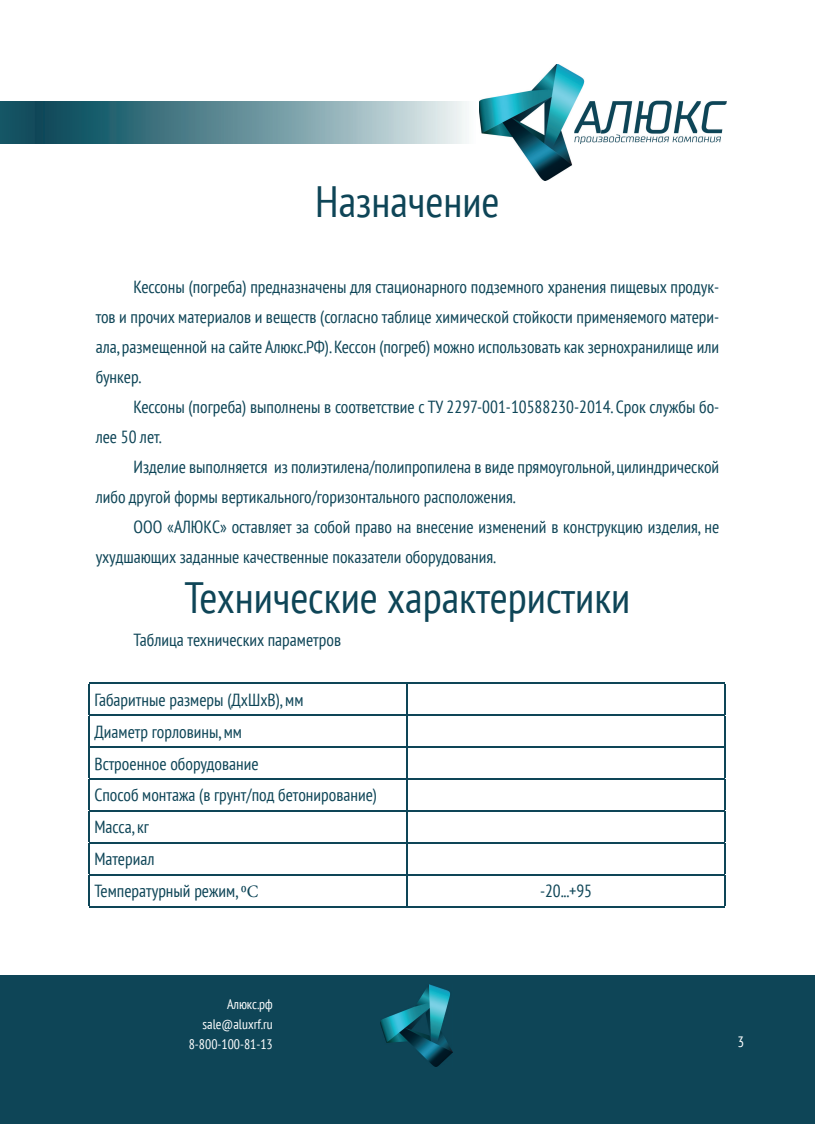
<style>
.page{position:relative;width:815px;height:1124px;background:#fff}
.page>*{position:absolute;margin:0;border:0;box-sizing:border-box;transform-origin:0 0}
.t1{font:condensed 43.75px "PT Sans";color:#0e4557}
.t2{font:condensed 17.5px/30px "PT Sans";color:#0e4557}
.t3{font:condensed 15px "PT Sans";color:#fff}
.t4{font:condensed 13.75px/20px "PT Sans";color:#fff;text-align:right}
.s1{font-family:"Minion Pro";font-stretch:normal}
</style>
<div class="page">
<div style="left:0;top:975px;width:35px;height:148px;background:#0e4557"></div>
<div style="left:35px;top:975px;width:780px;height:148px;background:#0e4557"></div>
<img style="left:0;top:101px;width:467px;height:43px">
<img style="left:380px;top:984px;width:73px;height:81px">
<hr style="left:407px;top:683px;width:1px;height:31px;background:#0e4557">
<hr style="left:407px;top:715px;width:1px;height:31px;background:#0e4557">
<hr style="left:407px;top:747px;width:1px;height:31px;background:#0e4557">
<hr style="left:407px;top:779px;width:1px;height:31px;background:#0e4557">
<hr style="left:407px;top:811px;width:1px;height:31px;background:#0e4557">
<hr style="left:407px;top:843px;width:1px;height:30px;background:#0e4557">
<hr style="left:407px;top:875px;width:1px;height:30px;background:#0e4557">
<hr style="left:89px;top:682px;width:318px;height:1px;background:#0e4557">
<hr style="left:89px;top:683px;width:1px;height:31px;background:#0e4557">
<hr style="left:407px;top:682px;width:318px;height:1px;background:#0e4557">
<hr style="left:724px;top:683px;width:1px;height:31px;background:#0e4557">
<hr style="left:89px;top:714px;width:318px;height:1px;background:#0e4557">
<hr style="left:89px;top:715px;width:1px;height:31px;background:#0e4557">
<hr style="left:407px;top:714px;width:318px;height:1px;background:#0e4557">
<hr style="left:724px;top:715px;width:1px;height:31px;background:#0e4557">
<hr style="left:89px;top:746px;width:318px;height:1px;background:#0e4557">
<hr style="left:89px;top:747px;width:1px;height:31px;background:#0e4557">
<hr style="left:407px;top:746px;width:318px;height:1px;background:#0e4557">
<hr style="left:724px;top:747px;width:1px;height:31px;background:#0e4557">
<hr style="left:89px;top:778px;width:318px;height:1px;background:#0e4557">
<hr style="left:89px;top:779px;width:1px;height:31px;background:#0e4557">
<hr style="left:407px;top:778px;width:318px;height:1px;background:#0e4557">
<hr style="left:724px;top:779px;width:1px;height:31px;background:#0e4557">
<hr style="left:89px;top:810px;width:318px;height:1px;background:#0e4557">
<hr style="left:89px;top:811px;width:1px;height:31px;background:#0e4557">
<hr style="left:407px;top:810px;width:318px;height:1px;background:#0e4557">
<hr style="left:724px;top:811px;width:1px;height:31px;background:#0e4557">
<hr style="left:89px;top:842px;width:318px;height:1px;background:#0e4557">
<hr style="left:89px;top:843px;width:1px;height:30px;background:#0e4557">
<hr style="left:407px;top:842px;width:318px;height:1px;background:#0e4557">
<hr style="left:724px;top:843px;width:1px;height:30px;background:#0e4557">
<hr style="left:89px;top:873px;width:318px;height:2px;background:#0e4557">
<hr style="left:89px;top:875px;width:1px;height:30px;background:#0e4557">
<hr style="left:407px;top:873px;width:318px;height:2px;background:#0e4557">
<hr style="left:724px;top:875px;width:1px;height:30px;background:#0e4557">
<hr style="left:89px;top:905px;width:318px;height:2px;background:#0e4557">
<hr style="left:407px;top:905px;width:318px;height:2px;background:#0e4557">
<img style="left:479px;top:64px;width:247px;height:116px">
<h1 class="t1" style="left:315px;top:174px;width:186px">Назначение</h1>
<p class="t2" style="left:96px;top:271px;width:625px;text-align:justify;text-indent:38px">Кессоны (погреба) предназначены для стационарного подземного хранения пищевых продук&shy;тов и прочих материалов и веществ (согласно таблице химической стойкости применяемого матери&shy;ала, размещенной на сайте Алюкс.РФ). Кессон (погреб) можно использовать как зернохранилище или бункер.</p>
<p class="t2" style="left:96px;top:391px;width:625px;text-indent:38px">Кессоны (погреба) выполнены в соответствие с ТУ 2297-001-10588230-2014. Срок службы бо&shy;лее 50 лет.</p>
<p class="t2" style="left:96px;top:451px;width:625px;text-indent:38px">Изделие выполняется из полиэтилена/полипропилена в виде прямоугольной, цилиндрической либо другой формы вертикального/горизонтального расположения.</p>
<p class="t2" style="left:96px;top:511px;width:625px;text-indent:38px">ООО «АЛЮКС» оставляет за собой право на внесение изменений в конструкцию изделия, не ухудшающих заданные качественные показатели оборудования.</p>
<h1 class="t1" style="left:184px;top:569px;width:447px">Технические характеристики</h1>
<p class="t2" style="left:134px;top:624px;width:209px">Таблица технических параметров</p>
<p class="t2" style="left:94px;top:683px;width:284px;line-height:31.9px">Габаритные размеры (ДхШхВ), мм<br>Диаметр горловины, мм<br>Встроенное оборудование<br>Способ монтажа (в грунт/под бетонирование)<br>Масса, кг<br>Материал<br>Температурный режим, <span class="s1">0C</span></p>
<p class="t2" style="left:540px;top:875px;width:54px">-20...+95</p>
<p class="t4" style="left:189px;top:993px;width:86px">Алюкс.рф sale@aluxrf.ru<br>8-800-100-81-13</p>
<p class="t3" style="left:737px;top:1031px;width:8px">3</p>
</div>
